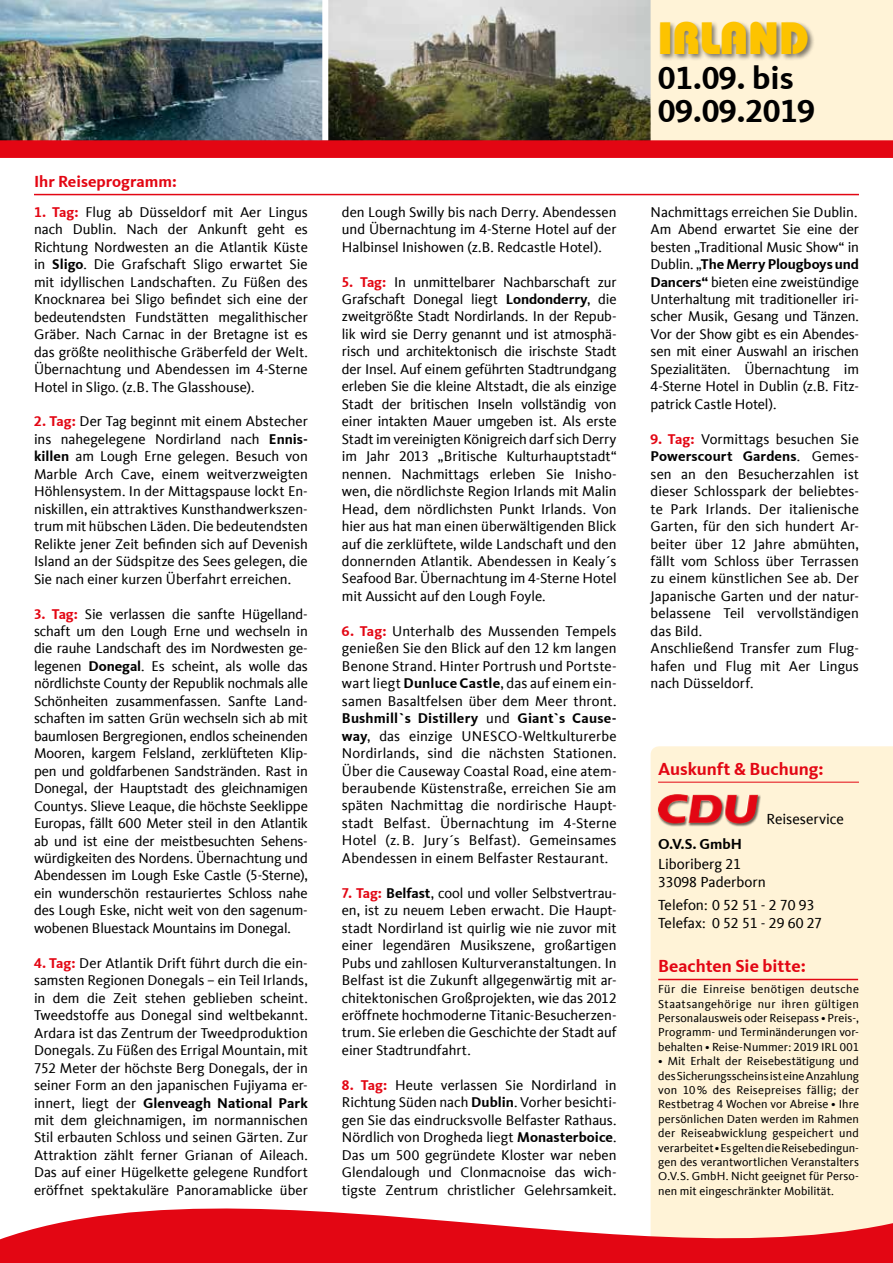
<style>
.page{position:relative;width:893px;height:1263px;background:#fff}
.page>*{position:absolute;margin:0;border:0;box-sizing:border-box;transform-origin:0 0}
.t1{font:45px "Bahamas Heavy Plain";color:#fdc300}
.t2{font:700 33px/33px "CDU Kievit Tab";color:#000}
.t3{font:700 18px "CDU Kievit Tab";color:#e30613}
.t4{font:700 16.5px "CDU Kievit Tab";color:#e30613}
.t5{font:15px/18px "CDU Kievit Tab";color:#000}
.t6{font:700 15px "CDU Kievit Tab";color:#000}
.t7{font:14.55px/17.4px "CDU Kievit Tab";color:#000;text-align:justify}
.t8{font:12px/14.4px "CDU Kievit Tab";letter-spacing:.005em;color:#000;text-align:justify}
.s1{font-weight:700;color:#e30613}
.s2{font-weight:700}
</style>
<div class="page">
<div style="left:651px;top:746px;width:242px;height:383px;background:#fff3d7"></div>
<img style="left:0;top:0;width:893px;height:158px">
<hr style="left:34px;top:194px;width:825px;height:1px;background:#e30613">
<hr style="left:658px;top:979px;width:200px;height:1px;background:#e30613">
<div style="left:659px;top:20px;width:156px;height:42px;background:#000;opacity:.5"></div>
<hr style="left:658px;top:782px;width:201px;height:1px;background:#e30613">
<div style="left:657px;top:794px;width:104px;height:33px;background:#000;opacity:.59"></div>
<img style="left:658px;top:794px;width:26px;height:29px">
<svg style="left:0;top:1129px;width:893px;height:134px"></svg>
<h1 class="t1" style="left:658px;top:11px;width:152px">IRLAND</h1>
<h2 class="t2" style="left:658px;top:61px;width:158px">01.09. bis<br>09.09.2019</h2>
<p class="t4" style="left:34px;top:171px;width:144px">Ihr Reiseprogramm:</p>
<p class="t7" style="left:34px;top:203px;width:275px"><span class="s1">1. Tag:</span> Flug ab Düsseldorf mit Aer Lingus nach Dublin. Nach der Ankunft geht es Richtung Nordwesten an die Atlantik Küste in <span class="s2">Sligo</span>. Die Grafschaft Sligo erwartet Sie mit idyllischen Landschaften. Zu Füßen des Knocknarea bei Sligo befindet sich eine der bedeutendsten Fundstätten megalithischer Gräber. Nach Carnac in der Bretagne ist es das größte neolithische Gräberfeld der Welt.<br>Übernachtung und Abendessen im 4-Sterne Hotel in Sligo. (z.B. The Glasshouse).</p>
<p class="t7" style="left:34px;top:413px;width:275px"><span class="s1">2. Tag:</span> Der Tag beginnt mit einem Abstecher ins nahegelegene Nordirland nach <span class="s2">Ennis&shy;killen</span> am Lough Erne gelegen. Besuch von Marble Arch Cave, einem weitverzweigten Höhlensystem. In der Mittagspause lockt En&shy;niskillen, ein attraktives Kunsthandwerkszen&shy;trum mit hübschen Läden. Die bedeutendsten Relikte jener Zeit befinden sich auf Devenish Island an der Südspitze des Sees gelegen, die Sie nach einer kurzen Überfahrt erreichen.</p>
<p class="t7" style="left:34px;top:605px;width:275px"><span class="s1">3. Tag:</span> Sie verlassen die sanfte Hügelland&shy;schaft um den Lough Erne und wechseln in die rauhe Landschaft des im Nordwesten ge&shy;legenen <span class="s2">Donegal</span>. Es scheint, als wolle das nördlichste County der Republik nochmals alle Schönheiten zusammenfassen. Sanfte Land&shy;schaften im satten Grün wechseln sich ab mit baumlosen Bergregionen, endlos scheinenden Mooren, kargem Felsland, zerklüfteten Klip&shy;pen und goldfarbenen Sandstränden. Rast in Donegal, der Hauptstadt des gleichnamigen Countys. Slieve Leaque, die höchste Seeklippe Europas, fällt 600 Meter steil in den Atlantik ab und ist eine der meistbesuchten Sehens&shy;würdigkeiten des Nordens. Übernachtung und Abendessen im Lough Eske Castle (5-Sterne), ein wunderschön restauriertes Schloss nahe des Lough Eske, nicht weit von den sagenum&shy;wobenen Bluestack Mountains im Donegal.</p>
<p class="t7" style="left:34px;top:954px;width:275px"><span class="s1">4. Tag:</span> Der Atlantik Drift führt durch die ein&shy;samsten Regionen Donegals – ein Teil Irlands, in dem die Zeit stehen geblieben scheint.<br>Tweedstoffe aus Donegal sind weltbekannt.<br>Ardara ist das Zentrum der Tweedproduktion Donegals. Zu Füßen des Errigal Mountain, mit 752 Meter der höchste Berg Donegals, der in seiner Form an den japanischen Fujiyama er&shy;innert, liegt der <span class="s2">Glenveagh National Park </span>mit dem gleichnamigen, im normannischen Stil erbauten Schloss und seinen Gärten. Zur Attraktion zählt ferner Grianan of Aileach.<br>Das auf einer Hügelkette gelegene Rundfort eröffnet spektakuläre Panoramablicke über</p>
<p class="t3" style="left:658px;top:955px;width:149px">Beachten Sie bitte:</p>
<p class="t7" style="left:342px;top:203px;width:276px">den Lough Swilly bis nach Derry. Abendessen und Übernachtung im 4-Sterne Hotel auf der Halbinsel Inishowen (z.B. Redcastle Hotel).</p>
<p class="t7" style="left:342px;top:273px;width:276px"><span class="s1">5. Tag:</span> In unmittelbarer Nachbarschaft zur Grafschaft Donegal liegt <span class="s2">Londonderry</span>, die zweitgrößte Stadt Nordirlands. In der Repub&shy;lik wird sie Derry genannt und ist atmosphä&shy;risch und architektonisch die irischste Stadt der Insel. Auf einem geführten Stadtrundgang erleben Sie die kleine Altstadt, die als einzige Stadt der britischen Inseln vollständig von einer intakten Mauer umgeben ist. Als erste Stadt im vereinigten Königreich darf sich Derry im Jahr 2013 „Britische Kulturhauptstadt“ nennen. Nachmittags erleben Sie Inisho&shy;wen, die nördlichste Region Irlands mit Malin Head, dem nördlichsten Punkt Irlands. Von hier aus hat man einen überwältigenden Blick auf die zerklüftete, wilde Landschaft und den donnernden Atlantik. Abendessen in Kealy´s Seafood Bar. Übernachtung im 4-Sterne Hotel mit Aussicht auf den Lough Foyle.</p>
<p class="t7" style="left:342px;top:622px;width:276px"><span class="s1">6. Tag:</span> Unterhalb des Mussenden Tempels genießen Sie den Blick auf den 12 km langen Benone Strand. Hinter Portrush und Portste&shy;wart liegt <span class="s2">Dunluce Castle</span>, das auf einem ein&shy;samen Basaltfelsen über dem Meer thront.<br><span class="s2">Bushmill`s Distillery</span> und <span class="s2">Giant`s Cause&shy;way</span>, das einzige UNESCO-Weltkulturerbe Nordirlands, sind die nächsten Stationen.<br>Über die Causeway Coastal Road, eine atem&shy;beraubende Küstenstraße, erreichen Sie am späten Nachmittag die nordirische Haupt&shy;stadt Belfast. Übernachtung im 4-Sterne Hotel (z.B. Jury´s Belfast). Gemeinsames Abendessen in einem Belfaster Restaurant.</p>
<p class="t7" style="left:342px;top:884px;width:276px"><span class="s1">7. Tag:</span> <span class="s2">Belfast</span>, cool und voller Selbstvertrau&shy;en, ist zu neuem Leben erwacht. Die Haupt&shy;stadt Nordirland ist quirlig wie nie zuvor mit einer legendären Musikszene, großartigen Pubs und zahllosen Kulturveranstaltungen. In Belfast ist die Zukunft allgegenwärtig mit ar&shy;chitektonischen Großprojekten, wie das 2012 eröffnete hochmoderne Titanic-Besucherzen&shy;trum. Sie erleben die Geschichte der Stadt auf einer Stadtrundfahrt.</p>
<p class="t7" style="left:342px;top:1076px;width:276px"><span class="s1">8. Tag:</span> Heute verlassen Sie Nordirland in Richtung Süden nach <span class="s2">Dublin</span>. Vorher besichti&shy;gen Sie das eindrucksvolle Belfaster Rathaus.<br>Nördlich von Drogheda liegt <span class="s2">Monasterboice</span>.<br>Das um 500 gegründete Kloster war neben Glendalough und Clonmacnoise das wich&shy;tigste Zentrum christlicher Gelehrsamkeit.</p>
<p class="t7" style="left:651px;top:203px;width:210px">Nachmittags erreichen Sie Dublin.<br>Am Abend erwartet Sie eine der besten „Traditional Music Show“ in Dublin. „<span class="s2">The Merry Plougboys und Dancers“</span> bieten eine zweistündige Unterhaltung mit traditioneller iri&shy;scher Musik, Gesang und Tänzen.<br>Vor der Show gibt es ein Abendes&shy;sen mit einer Auswahl an irischen Spezialitäten. Übernachtung im 4-Sterne Hotel in Dublin (z.B. Fitz&shy;patrick Castle Hotel).</p>
<p class="t7" style="left:651px;top:430px;width:210px;text-align:left"><span class="s1">9. Tag:</span> Vormittags besuchen Sie<br><span class="s2">Powerscourt Gardens</span>. Gemes&shy;sen an den Besucherzahlen ist dieser Schlosspark der beliebtes&shy;te Park Irlands. Der italienische<br>Garten, für den sich hundert Ar&shy;beiter über 12 Jahre abmühten, fällt vom Schloss über Terrassen zu einem künstlichen See ab. Der<br>Japanische Garten und der natur&shy;belassene Teil vervollständigen das Bild.<br>Anschließend Transfer zum Flug&shy;hafen und Flug mit Aer Lingus nach Düsseldorf.</p>
<p class="t3" style="left:658px;top:759px;width:167px">Auskunft &amp; Buchung:</p>
<p class="t5" style="left:767px;top:810px;width:79px">Reiseservice</p>
<p class="t6" style="left:658px;top:835px;width:85px">O.V.S. GmbH</p>
<p class="t5" style="left:658px;top:855px;width:109px">Liboriberg 21<br>33098 Paderborn</p>
<p class="t5" style="left:658px;top:896px;width:166px">Telefon: 0 52 51 - 2 70 93<br>Telefax: 0 52 51 - 29 60 27</p>
<p class="t8" style="left:658px;top:982px;width:202px">Für die Einreise benötigen deutsche Staatsangehörige nur ihren gültigen Personalausweis oder Reisepass • Preis-, Programm- und Terminänderungen vor&shy;behalten • Reise-Nummer: 2019 IRL 001</p>
<p class="t8" style="left:658px;top:1054px;width:202px">• Mit Erhalt der Reisebestätigung und des Sicherungsscheins ist eine Anzahlung von 10 % des Reisepreises fällig; der Restbetrag 4 Wochen vor Abreise • Ihre persönlichen Daten werden im Rahmen der Reiseabwicklung gespeichert und verarbeitet • Es gelten die Reisebedingun&shy;gen des verantwortlichen Veranstalters O.V.S. GmbH. Nicht geeignet für Perso&shy;nen mit eingeschränkter Mobilität.</p>
</div>
